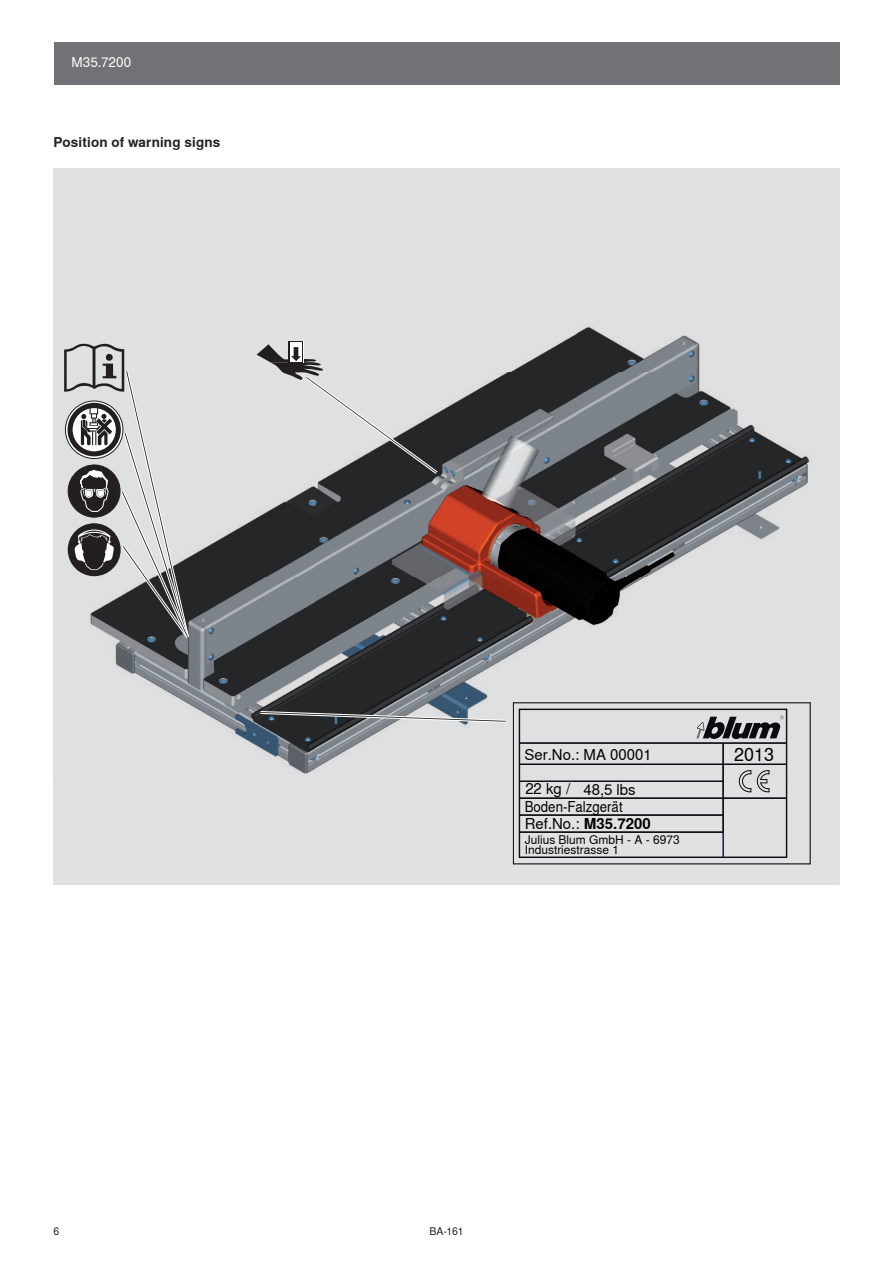
<style>
.page{position:relative;width:893px;height:1263px;background:#fff}
.page>*{position:absolute;margin:0;border:0;box-sizing:border-box;transform-origin:0 0}
.t1{font:18px "Nimbus Sans Global";color:#000}
.t2{font:15px "Nimbus Sans Global";color:#000}
.t3{font:15px "Nimbus Sans Global";color:#000;scale:.89 1}
.t4{font:700 13.5px "Nimbus Sans Global";letter-spacing:.01em;color:#231f20}
.t5{font:13.5px "Nimbus Sans Global";letter-spacing:.005em;color:#fff}
.t6{font:12px "Nimbus Sans Global";color:#000}
.t7{font:10.5px "Nimbus Sans Global";color:#231f20}
.s1{font-weight:700}
</style>
<div class="page">
<div style="left:54px;top:42px;width:785px;height:42px;background:#717275"></div>
<img style="left:54px;top:168px;width:785px;height:716px">
<svg style="left:64px;top:344px;width:125px;height:294px;background:#ababad"></svg>
<svg style="left:260px;top:711px;width:246px;height:12px;background:#878a8e"></svg>
<hr style="left:519px;top:857px;width:268px;height:1px;background:#0e0b10">
<hr style="left:513px;top:703px;width:1px;height:161px;background:#0e0b10">
<hr style="left:513px;top:864px;width:297px;height:1px;background:#0e0b10">
<hr style="left:810px;top:703px;width:1px;height:161px;background:#0e0b10">
<hr style="left:513px;top:703px;width:297px;height:1px;background:#0e0b10">
<hr style="left:520px;top:815px;width:203px;height:1px;background:#0e0b10">
<hr style="left:520px;top:832px;width:203px;height:1px;background:#0e0b10">
<hr style="left:786px;top:709px;width:1px;height:34px;background:#0e0b10">
<hr style="left:520px;top:709px;width:266px;height:1px;background:#0e0b10">
<hr style="left:519px;top:709px;width:1px;height:34px;background:#0e0b10">
<hr style="left:520px;top:781px;width:203px;height:1px;background:#0e0b10">
<hr style="left:520px;top:798px;width:203px;height:1px;background:#0e0b10">
<hr style="left:520px;top:743px;width:203px;height:1px;background:#0e0b10">
<svg style="left:519px;top:743px;width:1px;height:114px"></svg>
<hr style="left:520px;top:764px;width:203px;height:1px;background:#0e0b10">
<svg style="left:696px;top:716px;width:91px;height:141px;background:#bdbdc0"></svg>
<div style="left:289px;top:341px;width:14px;height:21px;background:#231f20"></div>
<div style="left:290px;top:342px;width:12px;height:20px;background:#fff"></div>
<svg style="left:256px;top:344px;width:182px;height:130px;background:#bec0c2"></svg>
<p class="t5" style="left:71px;top:52px;width:61px">M35.7200</p>
<p class="t4" style="left:53px;top:132px;width:168px">Position of warning signs</p>
<p class="t2" style="left:525px;top:743px;width:129px">Ser.No.: MA 00001</p>
<p class="t1" style="left:734px;top:741px;width:41px">2013</p>
<p class="t2" style="left:525px;top:778px;width:112px">22 kg / 48,5 lbs</p>
<p class="t3" style="left:525px;top:795px;width:112px">Boden-Falzgerät</p>
<p class="t2" style="left:525px;top:813px;width:127px">Ref.No.: <span class="s1">M35.7200</span></p>
<p class="t6" style="left:525px;top:830px;width:156px">Julius Blum GmbH - A - 6973</p>
<p class="t6" style="left:525px;top:841px;width:96px">Industriestrasse 1</p>
<p class="t7" style="left:54px;top:1224px;width:7px">6</p>
<p class="t7" style="left:429px;top:1224px;width:36px">BA-161</p>
</div>
